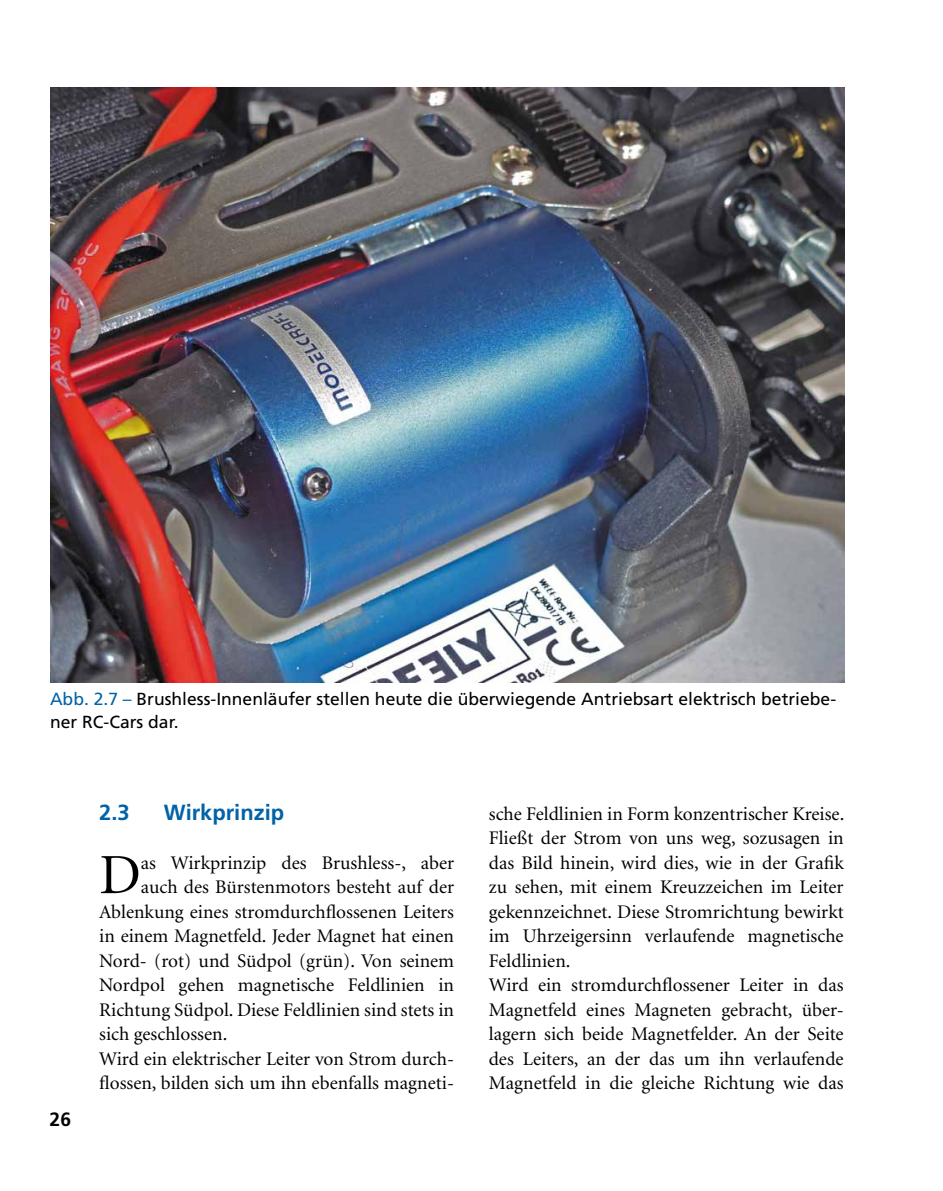
<style>
.page{position:relative;width:943px;height:1191px;background:#fff}
.page>*{position:absolute;margin:0;border:0;box-sizing:border-box;transform-origin:0 0}
.Standard_Einstieg{font:56.88px "Minion";color:#000}
.Überschrift_2{font:700 21.88px "Frutiger";color:#0062a7}
.Standard_Einstieg-2{font:19.25px/24.5px "Minion";color:#000;text-align:justify}
.t1{font:700 19.25px "Frutiger";color:#000}
.Bild_x_x{font:17.5px/22.8px "Frutiger";color:#000}
.s1{color:#0062a7}
</style>
<div class="page">
<img style="left:50px;top:87px;width:794px;height:595px">
<p class="Bild_x_x" style="left:50px;top:687px;width:787px"><span class="s1">Abb. 2.7 –</span> Brushless-Innenläufer stellen heute die überwiegende Antriebsart elektrisch betriebe&shy;ner RC-Cars dar.</p>
<p class="t1" style="left:50px;top:1108px;width:23px">26</p>
<p class="Überschrift_2" style="left:99px;top:799px;width:32px">2.3</p>
<p class="Überschrift_2" style="left:164px;top:799px;width:122px">Wirkprinzip</p>
<p class="Standard_Einstieg" style="left:99px;top:847px;width:43px">D</p>
<p class="Standard_Einstieg-2" style="left:141px;top:851px;width:315px">as Wirkprinzip des Brushless-, aber</p>
<p class="Standard_Einstieg-2" style="left:141px;top:875px;width:315px">auch des Bürstenmotors besteht auf der</p>
<p class="Standard_Einstieg-2" style="left:99px;top:900px;width:356px">Ablenkung eines stromdurchflossenen Leiters</p>
<p class="Standard_Einstieg-2" style="left:99px;top:924px;width:356px">in einem Magnetfeld. Jeder Magnet hat einen</p>
<p class="Standard_Einstieg-2" style="left:99px;top:949px;width:356px">Nord- (rot) und Südpol (grün). Von seinem</p>
<p class="Standard_Einstieg-2" style="left:99px;top:973px;width:356px">Nordpol gehen magnetische Feldlinien in</p>
<p class="Standard_Einstieg-2" style="left:99px;top:998px;width:356px">Richtung Südpol. Diese Feldlinien sind stets in</p>
<p class="Standard_Einstieg-2" style="left:99px;top:1022px;width:129px">sich geschlossen.</p>
<p class="Standard_Einstieg-2" style="left:99px;top:1047px;width:356px">Wird ein elektrischer Leiter von Strom durch&shy;flossen, bilden sich um ihn ebenfalls magneti-</p>
<p class="Standard_Einstieg-2" style="left:489px;top:802px;width:357px">sche Feldlinien in Form konzentrischer Kreise.<br>Fließt der Strom von uns weg, sozusagen in das Bild hinein, wird dies, wie in der Grafik zu sehen, mit einem Kreuzzeichen im Leiter gekennzeichnet. Diese Stromrichtung bewirkt im Uhrzeigersinn verlaufende magnetische Feldlinien.</p>
<p class="Standard_Einstieg-2" style="left:489px;top:973px;width:356px">Wird ein stromdurchflossener Leiter in das Magnetfeld eines Magneten gebracht, über&shy;lagern sich beide Magnetfelder. An der Seite des Leiters, an der das um ihn verlaufende Magnetfeld in die gleiche Richtung wie das</p>
</div>
